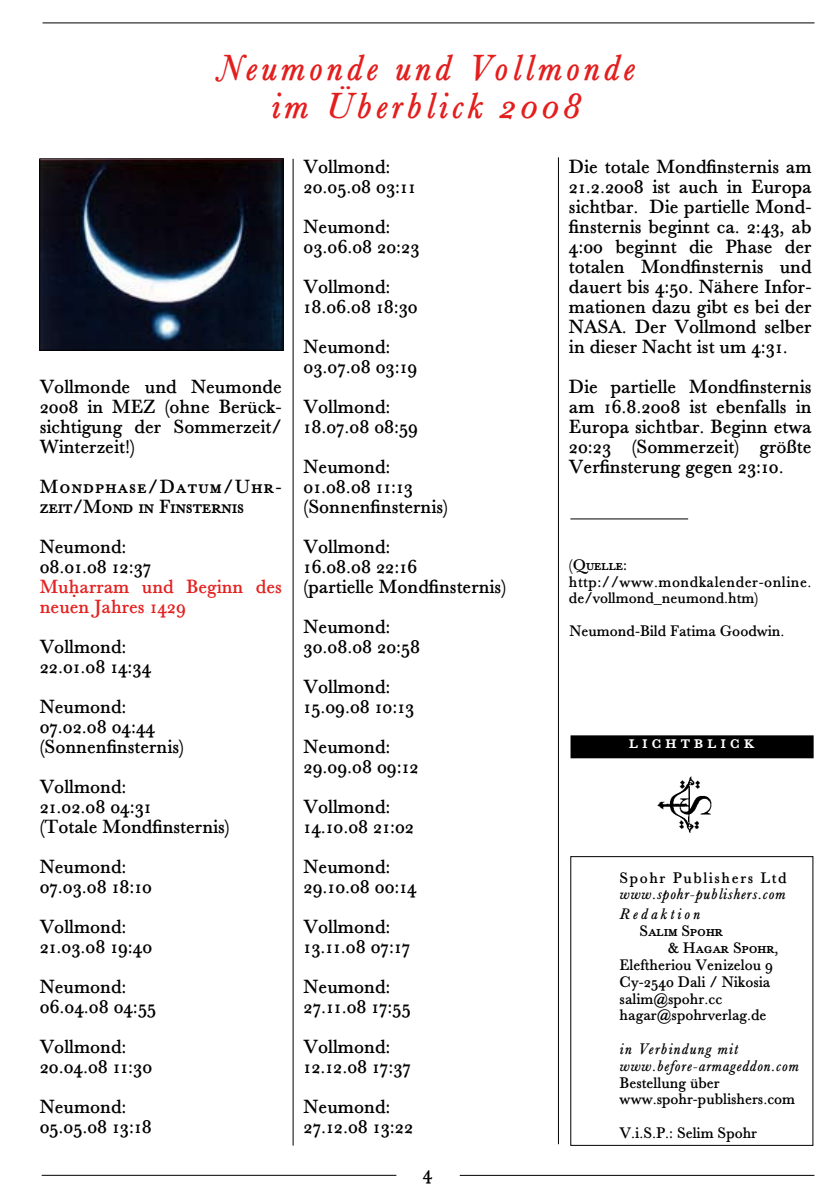
<style>
.page{position:relative;width:840px;height:1191px;background:#fff}
.page>*{position:absolute;margin:0;border:0;box-sizing:border-box;transform-origin:0 0}
.t1{font:38px/38px "Spohr Bleisatz Kursiv";letter-spacing:.1em;color:#e31f1e;text-align:center}
.t2{font:20px/20px "Spohr Bleisatz Normal";color:#000}
.t3{font:20px/20px "Spohr Bleisatz Kapitaelchen";color:#000}
.t4{font:20px/20px "Spohr Bleisatz Normal";color:#e32120}
.t5{font:20px "Spohr Bleisatz Kapitaelchen";letter-spacing:.2em;color:#fff}
.t6{font:16px/16.8px "Spohr Bleisatz Normal";color:#000}
.t7{font:16px/20px "Spohr Bleisatz Kursiv";letter-spacing:.05em;color:#000}
.t8{font:16px/16.8px "Spohr Bleisatz Normal";letter-spacing:.03em;color:#000}
.t9{font:16px/16.8px "Spohr Bleisatz Kapitaelchen";color:#000}
.t10{font:16px "Spohr Bleisatz Normal";letter-spacing:.1em;color:#000}
.s1{font-family:"Spohr Bleisatz Normal"}
</style>
<div class="page">
<hr style="left:43px;top:23px;width:771px;height:1px;background:#000">
<hr style="left:42px;top:1175px;width:354px;height:1px;background:#000">
<hr style="left:459px;top:1175px;width:355px;height:1px;background:#000">
<hr style="left:292px;top:159px;width:1px;height:986px;background:#000">
<hr style="left:557px;top:157px;width:1px;height:987px;background:#000">
<div style="left:571px;top:736px;width:241px;height:21px;background:#000"></div>
<div style="left:570px;top:735px;width:243px;height:23px;border:2px solid #000"></div>
<img style="left:657px;top:776px;width:55px;height:58px">
<hr style="left:570px;top:518px;width:117px;height:1px;background:#000">
<img style="left:41px;top:160px;width:240px;height:188px">
<div style="left:39px;top:158px;width:244px;height:192px;border:1px solid #000"></div>
<h1 class="t1" style="left:217px;top:50px;width:418px">Neumonde und Vollmonde im Überblick 2008</h1>
<p class="t2" style="left:40px;top:377px;width:243px;text-align:justify">Vollmonde und Neumonde 2008 in MEZ (ohne Berück&shy;sichtigung der Sommerzeit/ Winterzeit!)</p>
<p class="t3" style="left:40px;top:477px;width:243px">Mondphase/Datum/Uhr&shy;zeit/Mond in Finsternis</p>
<p class="t2" style="left:40px;top:537px;width:113px">Neumond:<br>08.01.08 12:37</p>
<p class="t4" style="left:40px;top:577px;width:243px">Muªarram und Beginn des neuen Jahres 1429</p>
<p class="t2" style="left:40px;top:637px;width:113px">Vollmond:<br>22.01.08 14:34</p>
<p class="t2" style="left:40px;top:697px;width:146px">Neumond:<br>07.02.08 04:44 (Sonnenfinsternis)</p>
<p class="t2" style="left:40px;top:777px;width:191px">Vollmond:<br>21.02.08 04:31<br>(Totale Mondfinsternis)</p>
<p class="t2" style="left:40px;top:857px;width:114px">Neumond:<br>07.03.08 18:10</p>
<p class="t2" style="left:40px;top:917px;width:114px">Vollmond:<br>21.03.08 19:40</p>
<p class="t2" style="left:40px;top:977px;width:118px">Neumond:<br>06.04.08 04:55</p>
<p class="t2" style="left:40px;top:1037px;width:114px">Vollmond:<br>20.04.08 11:30</p>
<p class="t2" style="left:40px;top:1097px;width:114px">Neumond:<br>05.05.08 13:18</p>
<p class="t2" style="left:303px;top:157px;width:113px">Vollmond:<br>20.05.08 03:11</p>
<p class="t2" style="left:303px;top:217px;width:117px">Neumond:<br>03.06.08 20:23</p>
<p class="t2" style="left:303px;top:277px;width:115px">Vollmond:<br>18.06.08 18:30</p>
<p class="t2" style="left:303px;top:337px;width:115px">Neumond:<br>03.07.08 03:19</p>
<p class="t2" style="left:303px;top:397px;width:116px">Vollmond:<br>18.07.08 08:59</p>
<p class="t2" style="left:303px;top:457px;width:146px">Neumond:<br>01.08.08 11:13 (Sonnenfinsternis)</p>
<p class="t2" style="left:303px;top:537px;width:204px">Vollmond:<br>16.08.08 22:16<br>(partielle Mondfinsternis)</p>
<p class="t2" style="left:303px;top:617px;width:118px">Neumond:<br>30.08.08 20:58</p>
<p class="t2" style="left:303px;top:677px;width:112px">Vollmond:<br>15.09.08 10:13</p>
<p class="t2" style="left:303px;top:737px;width:116px">Neumond:<br>29.09.08 09:12</p>
<p class="t2" style="left:303px;top:797px;width:112px">Vollmond:<br>14.10.08 21:02</p>
<p class="t2" style="left:303px;top:857px;width:115px">Neumond:<br>29.10.08 00:14</p>
<p class="t2" style="left:303px;top:917px;width:108px">Vollmond:<br>13.11.08 07:17</p>
<p class="t2" style="left:303px;top:977px;width:108px">Neumond:<br>27.11.08 17:55</p>
<p class="t2" style="left:303px;top:1037px;width:109px">Vollmond:<br>12.12.08 17:37</p>
<p class="t2" style="left:303px;top:1097px;width:111px">Neumond:<br>27.12.08 13:22</p>
<p class="t2" style="left:422px;top:1163px;width:11px">4</p>
<p class="t2" style="left:568px;top:157px;width:244px;text-align:justify">Die totale Mondfinsternis am 21.2.2008 ist auch in Europa sichtbar. Die partielle Mond&shy;finsternis beginnt ca. 2:43, ab 4:00 beginnt die Phase der totalen Mondfinsternis und dauert bis 4:50. Nähere Infor&shy;mationen dazu gibt es bei der NASA. Der Vollmond selber in dieser Nacht ist um 4:31.</p>
<p class="t2" style="left:568px;top:377px;width:244px;text-align:justify">Die partielle Mondfinsternis am 16.8.2008 ist ebenfalls in Eu-ropa sichtbar. Beginn etwa 20:23 (Sommerzeit) größte Verfinsterung gegen 23:10.</p>
<p class="t9" style="left:568px;top:557px;width:60px">(Quelle:</p>
<p class="t8" style="left:568px;top:574px;width:244px">http://www.mondkalender-online. de/vollmond_neumond.htm)</p>
<p class="t6" style="left:569px;top:623px;width:216px">Neumond-Bild Fatima Goodwin.</p>
<p class="t5" style="left:628px;top:728px;width:127px">lichtblick</p>
<p class="t10" style="left:619px;top:867px;width:168px">Spohr Publishers Ltd</p>
<p class="t7" style="left:619px;top:885px;width:167px">www.spohr-publishers.com<br>Redaktion</p>
<p class="t9" style="left:667px;top:923px;width:112px;text-indent:-28px">Salim Spohr<br>&amp; Hagar Spohr<span class="s1">,</span></p>
<p class="t6" style="left:619px;top:957px;width:155px">Eleftheriou Venizelou 9<br>Cy-2540 Dali / Nikosia salim@spohr.cc hagar@spohrverlag.de</p>
<p class="t7" style="left:619px;top:1041px;width:180px;line-height:16.8px">in Verbindung mit www.before-armageddon.com</p>
<p class="t6" style="left:619px;top:1074px;width:177px">Bestellung über www.spohr-publishers.com</p>
<p class="t6" style="left:619px;top:1125px;width:139px">V.i.S.P.: Selim Spohr</p>
</div>
